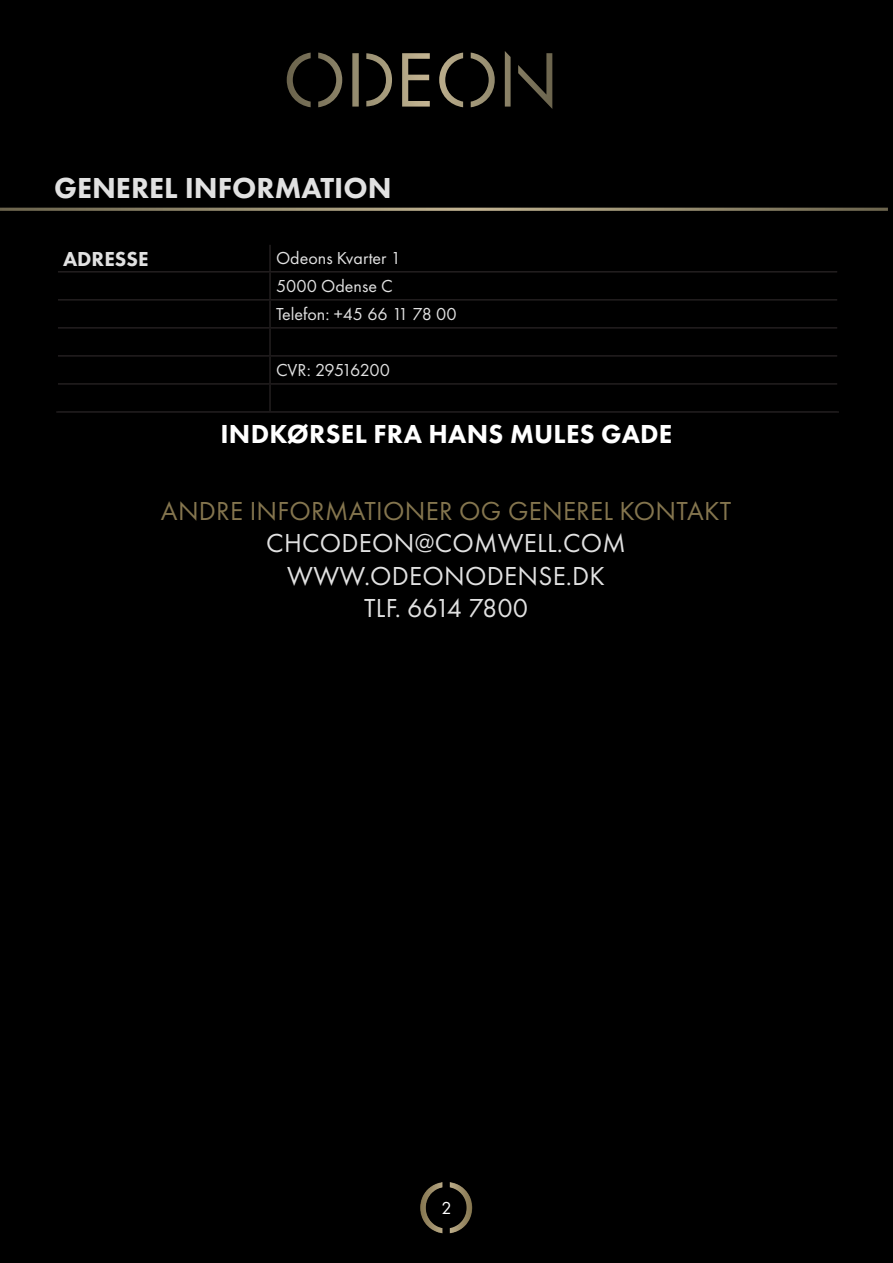
<style>
.page{position:relative;width:893px;height:1263px;background:#000}
.page>*{position:absolute;margin:0;border:0;box-sizing:border-box;transform-origin:0 0}
.t1{font:800 30px "Futura PT";color:#e1e1e1}
.t2{font:27px/32.4px "Futura PT";letter-spacing:.01em;color:#e1e1e1;text-align:center}
.t3{font:27px "Futura PT";letter-spacing:.01em;color:#84754e}
.t4{font:800 27px "Futura PT";letter-spacing:.01em;color:#fff}
.t5{font:800 21px "Futura PT";color:#e1e1e1}
.t6{font:18px "Futura PT";color:#e1e1e1}
.t7{font:18px "Futura PT";letter-spacing:-.035em;color:#e1e1e1}
.t8{font:18px "Futura PT";color:#fff}
</style>
<div class="page">
<hr style="left:0;top:208px;width:888px;height:3px;background:#fff">
<svg style="left:287px;top:51px;width:265px;height:58px;background:#26231c"></svg>
<img style="left:420px;top:1182px;width:53px;height:53px">
<hr style="left:269px;top:245px;width:2px;height:26px;background:#231f20">
<hr style="left:58px;top:271px;width:212px;height:2px;background:#231f20">
<hr style="left:270px;top:271px;width:567px;height:2px;background:#231f20">
<hr style="left:269px;top:273px;width:2px;height:26px;background:#231f20">
<hr style="left:58px;top:299px;width:212px;height:2px;background:#231f20">
<hr style="left:270px;top:299px;width:567px;height:2px;background:#231f20">
<hr style="left:269px;top:301px;width:2px;height:26px;background:#231f20">
<hr style="left:58px;top:327px;width:212px;height:2px;background:#231f20">
<hr style="left:270px;top:327px;width:567px;height:2px;background:#231f20">
<hr style="left:269px;top:329px;width:2px;height:26px;background:#231f20">
<hr style="left:58px;top:355px;width:212px;height:2px;background:#231f20">
<hr style="left:270px;top:355px;width:567px;height:2px;background:#231f20">
<hr style="left:269px;top:357px;width:2px;height:26px;background:#231f20">
<hr style="left:58px;top:383px;width:212px;height:2px;background:#231f20">
<hr style="left:270px;top:383px;width:567px;height:2px;background:#231f20">
<hr style="left:269px;top:385px;width:2px;height:26px;background:#231f20">
<hr style="left:56px;top:411px;width:214px;height:2px;background:#231f20">
<hr style="left:270px;top:411px;width:569px;height:2px;background:#231f20">
<hr style="left:56px;top:243px;width:214px;height:2px;background:#000">
<hr style="left:56px;top:245px;width:2px;height:27px;background:#000">
<hr style="left:270px;top:243px;width:569px;height:2px;background:#000">
<hr style="left:837px;top:245px;width:2px;height:27px;background:#000">
<hr style="left:56px;top:272px;width:2px;height:28px;background:#000">
<hr style="left:837px;top:272px;width:2px;height:28px;background:#000">
<hr style="left:56px;top:300px;width:2px;height:28px;background:#000">
<hr style="left:837px;top:300px;width:2px;height:28px;background:#000">
<hr style="left:56px;top:328px;width:2px;height:28px;background:#000">
<hr style="left:837px;top:328px;width:2px;height:28px;background:#000">
<hr style="left:56px;top:356px;width:2px;height:28px;background:#000">
<hr style="left:837px;top:356px;width:2px;height:28px;background:#000">
<hr style="left:56px;top:384px;width:2px;height:27px;background:#000">
<hr style="left:837px;top:384px;width:2px;height:27px;background:#000">
<p class="t1" style="left:54px;top:169px;width:339px">GENEREL INFORMATION</p>
<p class="t5" style="left:63px;top:246px;width:87px">ADRESSE</p>
<p class="t6" style="left:276px;top:247px;width:126px">Odeons Kvarter 1</p>
<p class="t6" style="left:276px;top:275px;width:118px">5000 Odense C</p>
<p class="t6" style="left:276px;top:303px;width:182px">Telefon: +45 66 11 78 00</p>
<p class="t7" style="left:276px;top:359px;width:116px">CVR: 29516200</p>
<p class="t4" style="left:220px;top:417px;width:454px">INDKØRSEL FRA HANS MULES GADE</p>
<p class="t3" style="left:161px;top:495px;width:572px">ANDRE INFORMATIONER OG GENEREL KONTAKT</p>
<p class="t2" style="left:266px;top:527px;width:361px">CHCODEON@COMWELL.COM</p>
<p class="t2" style="left:287px;top:559px;width:319px">WWW.ODEONODENSE.DK<br>TLF. 6614 7800</p>
<p class="t8" style="left:441px;top:1197px;width:12px">2</p>
</div>
